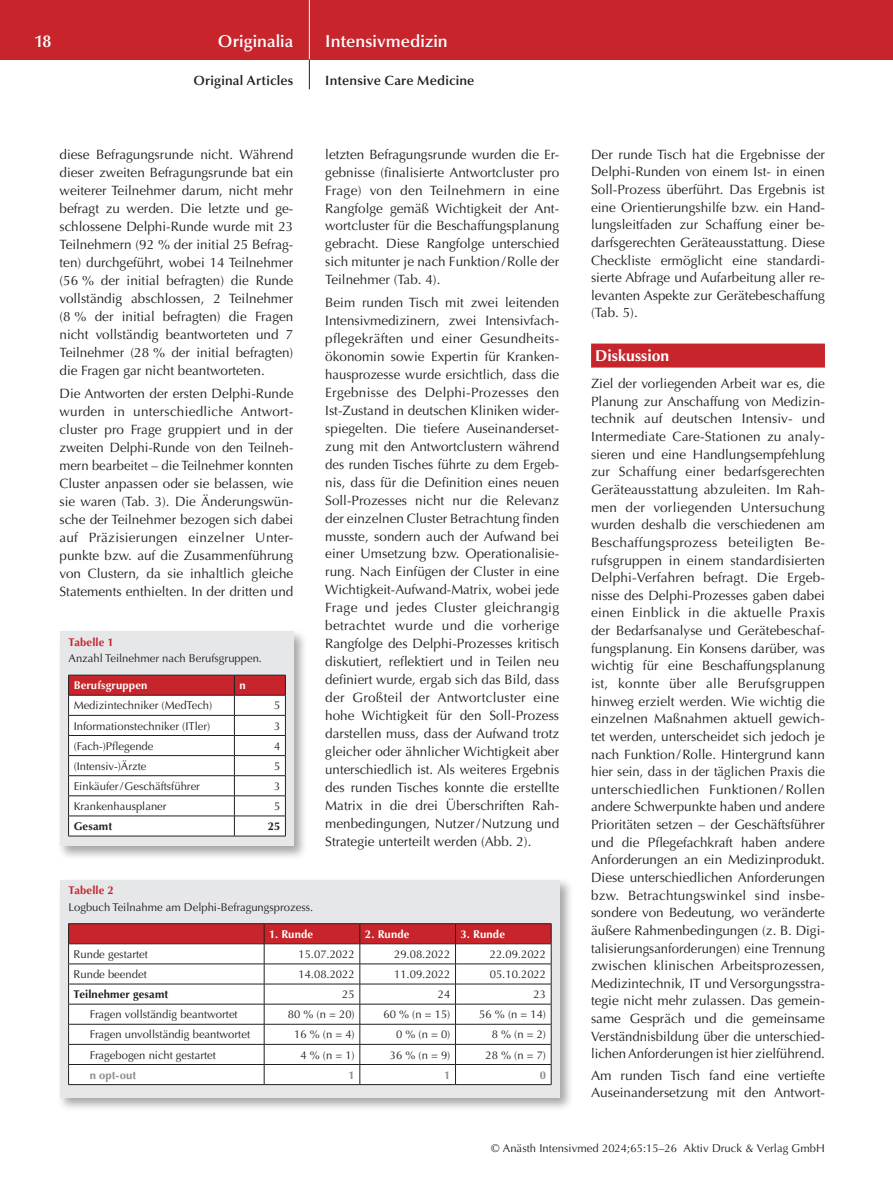
<style>
.page{position:relative;width:893px;height:1191px;background:#fff}
.page>*{position:absolute;margin:0;border:0;box-sizing:border-box;transform-origin:0 0}
.t1{font:600 17.25px "Optima";color:#fff}
.t2{font:700 15.75px "Optima";color:#fff}
.t3{font:13.5px/18px "Optima";color:#231f20;text-align:justify}
.t4{font:600 13.5px "Optima";letter-spacing:.015em;color:#231f20}
.t5{font:11.25px "Optima";color:#231f20}
.t6{font:700 11.25px "Optima";letter-spacing:.015em;color:#fff}
.t7{font:700 11.25px "Optima";letter-spacing:.015em;color:#231f20}
.t8{font:700 11.25px "Optima";letter-spacing:.01em;color:#c8242b}
.t9{font:700 11.25px "Optima";letter-spacing:.015em;color:#8a8c8f}
</style>
<div class="page">
<div style="left:0;top:0;width:893px;height:60px;background:#c8242b"></div>
<hr style="left:309px;top:0;width:1px;height:60px;background:#fff">
<svg style="left:309px;top:60px;width:1px;height:29px"></svg>
<div style="left:591px;top:343px;width:234px;height:24px;background:#c8242b"></div>
<div style="left:57px;top:877px;width:517px;height:234px;background:#231f20;opacity:.4"></div>
<div style="left:60px;top:879px;width:499px;height:218px;background:#e6e7e9"></div>
<svg style="left:68px;top:923px;width:484px;height:161px;background:#ebd7d8"></svg>
<hr style="left:68px;top:1084px;width:196px;height:1px;background:#231f20">
<hr style="left:264px;top:1084px;width:96px;height:1px;background:#231f20">
<hr style="left:360px;top:1084px;width:95px;height:1px;background:#231f20">
<hr style="left:455px;top:1084px;width:96px;height:1px;background:#231f20">
<div style="left:57px;top:628px;width:251px;height:232px;background:#231f20;opacity:.4"></div>
<div style="left:60px;top:631px;width:234px;height:214px;background:#e6e7e9"></div>
<svg style="left:68px;top:675px;width:218px;height:160px;background:#ead6d7"></svg>
<hr style="left:68px;top:835px;width:166px;height:1px;background:#231f20">
<hr style="left:234px;top:835px;width:52px;height:1px;background:#231f20">
<p class="t1" style="left:34px;top:31px;width:19px">18</p>
<p class="t1" style="left:218px;top:31px;width:77px">Originalia</p>
<p class="t4" style="left:194px;top:73px;width:101px">Original Articles</p>
<p class="t3" style="left:60px;top:145px;width:235px">diese Befragungsrunde nicht. Während dieser zweiten Befragungsrunde bat ein weiterer Teilnehmer darum, nicht mehr befragt zu werden. Die letzte und ge&shy;schlossene Delphi-Runde wurde mit 23<br>Teilnehmern (92 % der initial 25 Befrag&shy;ten) durchgeführt, wobei 14 Teilnehmer (56 % der initial befragten) die Runde vollständig abschlossen, 2 Teilnehmer (8 % der initial befragten) die Fragen nicht vollständig beantworteten und 7<br>Teilnehmer (28 % der initial befragten) die Fragen gar nicht beantworteten.</p>
<p class="t3" style="left:60px;top:385px;width:235px">Die Antworten der ersten Delphi-Runde wurden in unterschiedliche Antwort&shy;cluster pro Frage gruppiert und in der zweiten Delphi-Runde von den Teilneh&shy;mern bearbeitet – die Teilnehmer konnten Cluster anpassen oder sie belassen, wie sie waren (Tab. 3). Die Änderungswün&shy;sche der Teilnehmer bezogen sich dabei auf Präzisierungen einzelner Unter&shy;punkte bzw. auf die Zusammenführung von Clustern, da sie inhaltlich gleiche Statements enthielten. In der dritten und</p>
<p class="t8" style="left:69px;top:635px;width:47px">Tabelle 1</p>
<p class="t5" style="left:69px;top:652px;width:195px">Anzahl Teilnehmer nach Berufsgruppen.</p>
<p class="t6" style="left:74px;top:679px;width:75px">Berufsgruppen</p>
<p class="t6" style="left:239px;top:679px;width:8px">n</p>
<p class="t5" style="left:74px;top:699px;width:140px">Medizintechniker (MedTech)</p>
<p class="t5" style="left:274px;top:699px;width:8px">5</p>
<p class="t5" style="left:74px;top:719px;width:138px">Informationstechniker (ITler)</p>
<p class="t5" style="left:274px;top:719px;width:8px">3</p>
<p class="t5" style="left:74px;top:739px;width:81px">(Fach-)Pflegende</p>
<p class="t5" style="left:274px;top:739px;width:8px">4</p>
<p class="t5" style="left:74px;top:759px;width:74px">(Intensiv-)Ärzte</p>
<p class="t5" style="left:274px;top:759px;width:8px">5</p>
<p class="t5" style="left:74px;top:779px;width:128px">Einkäufer/Geschäftsführer</p>
<p class="t5" style="left:274px;top:779px;width:8px">3</p>
<p class="t5" style="left:74px;top:799px;width:95px">Krankenhausplaner</p>
<p class="t5" style="left:274px;top:799px;width:8px">5</p>
<p class="t7" style="left:74px;top:819px;width:40px">Gesamt</p>
<p class="t7" style="left:268px;top:819px;width:14px">25</p>
<p class="t1" style="left:325px;top:31px;width:124px">Intensivmedizin</p>
<p class="t4" style="left:325px;top:73px;width:151px">Intensive Care Medicine</p>
<p class="t3" style="left:325px;top:145px;width:235px">letzten Befragungsrunde wurden die Er&shy;gebnisse (finalisierte Antwortcluster pro Frage) von den Teilnehmern in eine Rangfolge gemäß Wichtigkeit der Ant&shy;wortcluster für die Beschaffungsplanung gebracht. Diese Rangfolge unterschied sich mitunter je nach Funktion/Rolle der Teilnehmer (Tab. 4).</p>
<p class="t3" style="left:325px;top:294px;width:235px">Beim runden Tisch mit zwei leitenden Intensivmedizinern, zwei Intensivfach&shy;pflegekräften und einer Gesundheits&shy;ökonomin sowie Expertin für Kranken&shy;hausprozesse wurde ersichtlich, dass die Ergebnisse des Delphi-Prozesses den Ist-Zustand in deutschen Kliniken wider&shy;spiegelten. Die tiefere Auseinanderset&shy;zung mit den Antwortclustern während des runden Tisches führte zu dem Ergeb&shy;nis, dass für die Definition eines neuen Soll-Prozesses nicht nur die Relevanz der einzelnen Cluster Betrachtung finden musste, sondern auch der Aufwand bei einer Umsetzung bzw. Operationalisie&shy;rung. Nach Einfügen der Cluster in eine Wichtigkeit-Aufwand-Matrix, wobei jede Frage und jedes Cluster gleichrangig betrachtet wurde und die vorherige Rangfolge des Delphi-Prozesses kritisch diskutiert, reflektiert und in Teilen neu definiert wurde, ergab sich das Bild, dass der Großteil der Antwortcluster eine hohe Wichtigkeit für den Soll-Prozess darstellen muss, dass der Aufwand trotz gleicher oder ähnlicher Wichtigkeit aber unterschiedlich ist. Als weiteres Ergebnis des runden Tisches konnte die erstellte Matrix in die drei Überschriften Rah&shy;menbedingungen, Nutzer/Nutzung und Strategie unterteilt werden (Abb. 2).</p>
<p class="t8" style="left:69px;top:884px;width:47px">Tabelle 2</p>
<p class="t5" style="left:69px;top:900px;width:246px">Logbuch Teilnahme am Delphi-Befragungsprozess.</p>
<p class="t6" style="left:269px;top:927px;width:45px">1. Runde</p>
<p class="t6" style="left:365px;top:927px;width:46px">2. Runde</p>
<p class="t6" style="left:461px;top:927px;width:46px">3. Runde</p>
<p class="t5" style="left:74px;top:947px;width:76px">Runde gestartet</p>
<p class="t5" style="left:298px;top:947px;width:58px">15.07.2022</p>
<p class="t5" style="left:394px;top:947px;width:58px">29.08.2022</p>
<p class="t5" style="left:490px;top:947px;width:58px">22.09.2022</p>
<p class="t5" style="left:74px;top:967px;width:75px">Runde beendet</p>
<p class="t5" style="left:298px;top:967px;width:58px">14.08.2022</p>
<p class="t5" style="left:394px;top:967px;width:58px">11.09.2022</p>
<p class="t5" style="left:490px;top:967px;width:58px">05.10.2022</p>
<p class="t7" style="left:74px;top:987px;width:96px">Teilnehmer gesamt</p>
<p class="t5" style="left:342px;top:987px;width:14px">25</p>
<p class="t5" style="left:438px;top:987px;width:14px">24</p>
<p class="t5" style="left:534px;top:987px;width:14px">23</p>
<p class="t5" style="left:90px;top:1008px;width:149px">Fragen vollständig beantwortet</p>
<p class="t5" style="left:288px;top:1008px;width:68px">80 % (n = 20)</p>
<p class="t5" style="left:384px;top:1008px;width:68px">60 % (n = 15)</p>
<p class="t5" style="left:479px;top:1008px;width:68px">56 % (n = 14)</p>
<p class="t5" style="left:90px;top:1028px;width:162px">Fragen unvollständig beantwortet</p>
<p class="t5" style="left:294px;top:1028px;width:62px">16 % (n = 4)</p>
<p class="t5" style="left:396px;top:1028px;width:56px">0% (n=0)</p>
<p class="t5" style="left:492px;top:1028px;width:56px">8% (n=2)</p>
<p class="t5" style="left:90px;top:1048px;width:128px">Fragebogen nicht gestartet</p>
<p class="t5" style="left:300px;top:1048px;width:56px">4% (n=1)</p>
<p class="t5" style="left:390px;top:1048px;width:62px">36 % (n = 9)</p>
<p class="t5" style="left:485px;top:1048px;width:62px">28 % (n = 7)</p>
<p class="t9" style="left:90px;top:1068px;width:48px">n opt-out</p>
<p class="t9" style="left:348px;top:1068px;width:8px">1</p>
<p class="t9" style="left:444px;top:1068px;width:8px">1</p>
<p class="t9" style="left:540px;top:1068px;width:8px">0</p>
<p class="t3" style="left:591px;top:145px;width:235px">Der runde Tisch hat die Ergebnisse der Delphi-Runden von einem Ist- in einen Soll-Prozess überführt. Das Ergebnis ist eine Orientierungshilfe bzw. ein Hand&shy;lungsleitfaden zur Schaffung einer be&shy;darfsgerechten Geräteausstattung. Diese Checkliste ermöglicht eine standardi&shy;sierte Abfrage und Aufarbeitung aller re&shy;levanten Aspekte zur Gerätebeschaffung (Tab. 5).</p>
<p class="t2" style="left:595px;top:346px;width:75px">Diskussion</p>
<p class="t3" style="left:591px;top:375px;width:235px;text-align:left">Ziel der vorliegenden Arbeit war es, die Planung zur Anschaffung von Medizin&shy;technik auf deutschen Intensiv- und Intermediate Care-Stationen zu analy&shy;sieren und eine Handlungsempfehlung zur Schaffung einer bedarfsgerechten Geräteausstattung abzuleiten. Im Rah&shy;men der vorliegenden Untersuchung wurden deshalb die verschiedenen am Beschaffungsprozess beteiligten Be-- rufsgruppen in einem standardisierten Delphi-Verfahren befragt. Die Ergeb&shy;nisse des Delphi-Prozesses gaben dabei einen Einblick in die aktuelle Praxis der Bedarfsanalyse und Gerätebeschaf&shy;fungsplanung. Ein Konsens darüber, was wichtig für eine Beschaffungsplanung ist, konnte über alle Berufsgruppen hinweg erzielt werden. Wie wichtig die einzelnen Maßnahmen aktuell gewich&shy;tet werden, unterscheidet sich jedoch je nach Funktion/Rolle. Hintergrund kann hier sein, dass in der täglichen Praxis die unterschiedlichen Funktionen / Rollen andere Schwerpunkte haben und andere Prioritäten setzen – der Geschäftsführer und die Pflegefachkraft haben andere Anforderungen an ein Medizinprodukt.<br>Diese unterschiedlichen Anforderungen bzw. Betrachtungswinkel sind insbe&shy;sondere von Bedeutung, wo veränderte äußere Rahmenbedingungen (z. B. Digi-- talisierungsanforderungen) eine Trennung zwischen klinischen Arbeitsprozessen, Medizintechnik, IT und Versorgungsstra&shy;tegie nicht mehr zulassen. Das gemein-- same Gespräch und die gemeinsame Verständnisbildung über die unterschied&shy;lichen Anforderungen ist hier zielführend.</p>
<p class="t3" style="left:591px;top:1067px;width:235px;line-height:17px">Am runden Tisch fand eine vertiefte<br>Auseinandersetzung mit den Antwort-</p>
<p class="t5" style="left:491px;top:1142px;width:335px">© Anästh Intensivmed 2024;65:15–26 Aktiv Druck &amp; Verlag GmbH</p>
</div>
